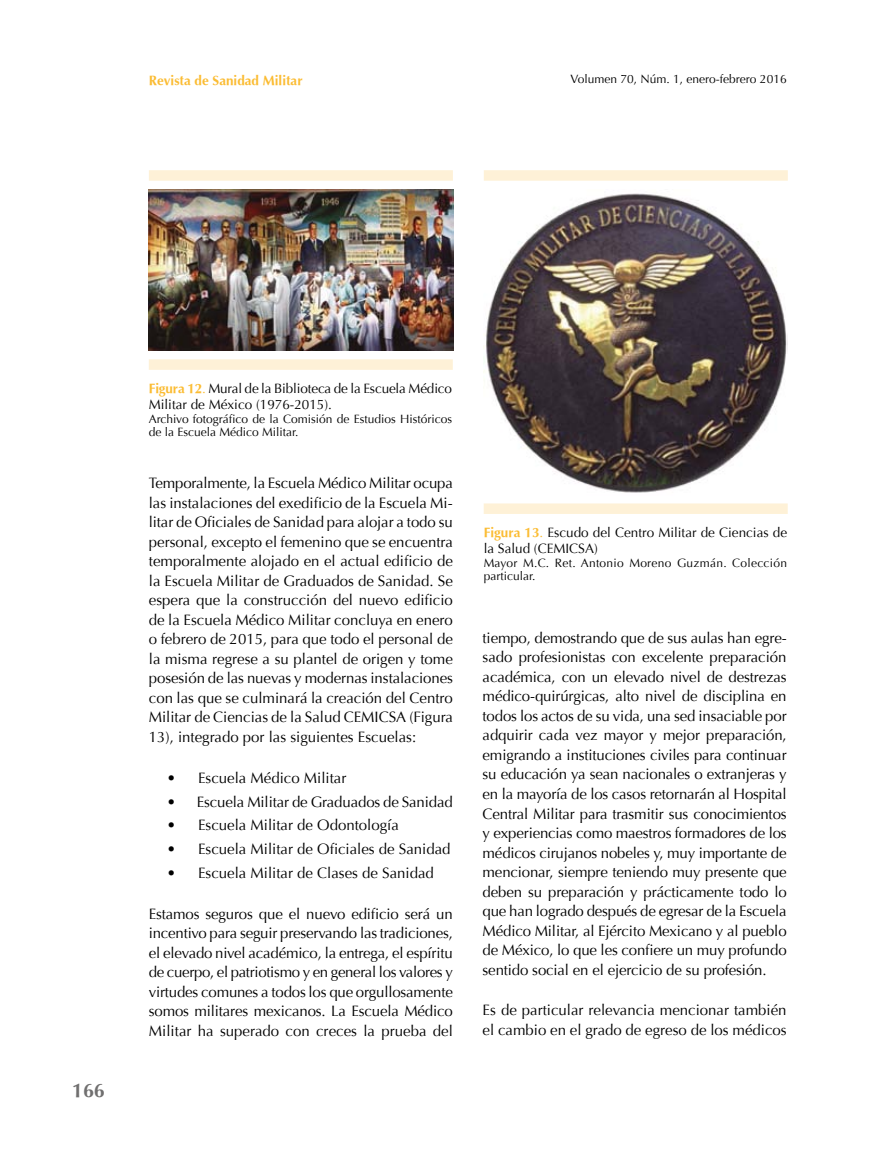
<style>
.page{position:relative;width:893px;height:1149px;background:#fff}
.page>*{position:absolute;margin:0;border:0;box-sizing:border-box;transform-origin:0 0}
.t1{font:700 19.5px "Optima";color:#706f6f}
.t2{font:15px/19.5px "Optima";color:#000;text-align:justify}
.t3{font:13.5px/16.5px "Optima";color:#000}
.t4{font:700 13.5px "Optima";color:#fbbc33}
.t5{font:12px/13.5px "Optima";color:#000}
.t6{font:12px/13.5px "Optima";letter-spacing:.025em;color:#000}
.s1{font-weight:700;color:#fbbc33}
.s2{color:#fbbc33}
</style>
<div class="page">
<div style="left:484px;top:503px;width:304px;height:11px;background:#fef1d7"></div>
<div style="left:149px;top:359px;width:304px;height:11px;background:#fef1d7"></div>
<div style="left:484px;top:170px;width:304px;height:11px;background:#fef1d7"></div>
<div style="left:149px;top:170px;width:304px;height:11px;background:#fef1d7"></div>
<img style="left:149px;top:190px;width:304px;height:160px">
<img style="left:484px;top:193px;width:304px;height:300px">
<p class="t4" style="left:149px;top:72px;width:155px">Revista de Sanidad Militar</p>
<p class="t5" style="left:571px;top:72px;width:218px">Volumen 70, Núm. 1, enero-febrero 2016</p>
<h1 class="t1" style="left:72px;top:1079px;width:34px">166</h1>
<p class="t3" style="left:149px;top:380px;width:305px"><span class="s1">Figura 12</span><span class="s2">.</span> Mural de la Biblioteca de la Escuela Médico<br>Militar de México (1976-2015).</p>
<p class="t5" style="left:149px;top:412px;width:305px">Archivo fotográfico de la Comisión de Estudios Históricos de la Escuela Médico Militar.</p>
<p class="t2" style="left:149px;top:473px;width:306px">Temporalmente, la Escuela Médico Militar ocupa las instalaciones del exedificio de la Escuela Mi&shy;litar de Oficiales de Sanidad para alojar a todo su personal, excepto el femenino que se encuentra temporalmente alojado en el actual edificio de la Escuela Militar de Graduados de Sanidad. Se espera que la construcción del nuevo edificio de la Escuela Médico Militar concluya en enero o febrero de 2015, para que todo el personal de la misma regrese a su plantel de origen y tome posesión de las nuevas y modernas instalaciones con las que se culminará la creación del Centro Militar de Ciencias de la Salud CEMICSA (Figura 13), integrado por las siguientes Escuelas:</p>
<p class="t2" style="left:167px;top:768px;width:181px">• Escuela Médico Militar</p>
<p class="t2" style="left:167px;top:791px;width:288px">• Escuela Militar de Graduados de Sanidad</p>
<p class="t2" style="left:167px;top:815px;width:234px">• Escuela Militar de Odontología</p>
<p class="t2" style="left:167px;top:839px;width:285px">• Escuela Militar de Oficiales de Sanidad</p>
<p class="t2" style="left:167px;top:862px;width:269px">• Escuela Militar de Clases de Sanidad</p>
<p class="t2" style="left:149px;top:903px;width:306px">Estamos seguros que el nuevo edificio será un incentivo para seguir preservando las tradiciones, el elevado nivel académico, la entrega, el espíritu de cuerpo, el patriotismo y en general los valores y virtudes comunes a todos los que orgullosamente somos militares mexicanos. La Escuela Médico Militar ha superado con creces la prueba del</p>
<p class="t3" style="left:484px;top:524px;width:305px"><span class="s1">Figura 13</span><span class="s2">.</span> Escudo del Centro Militar de Ciencias de la Salud (CEMICSA)</p>
<p class="t6" style="left:484px;top:556px;width:305px">Mayor M.C. Ret. Antonio Moreno Guzmán. Colección particular.</p>
<p class="t2" style="left:483px;top:628px;width:306px">tiempo, demostrando que de sus aulas han egre&shy;sado profesionistas con excelente preparación académica, con un elevado nivel de destrezas médico-quirúrgicas, alto nivel de disciplina en todos los actos de su vida, una sed insaciable por adquirir cada vez mayor y mejor preparación, emigrando a instituciones civiles para continuar su educación ya sean nacionales o extranjeras y en la mayoría de los casos retornarán al Hospital Central Militar para trasmitir sus conocimientos y experiencias como maestros formadores de los médicos cirujanos nobeles y, muy importante de mencionar, siempre teniendo muy presente que deben su preparación y prácticamente todo lo que han logrado después de egresar de la Escuela Médico Militar, al Ejército Mexicano y al pueblo de México, lo que les confiere un muy profundo sentido social en el ejercicio de su profesión.</p>
<p class="t2" style="left:483px;top:1000px;width:306px">Es de particular relevancia mencionar también el cambio en el grado de egreso de los médicos</p>
</div>
